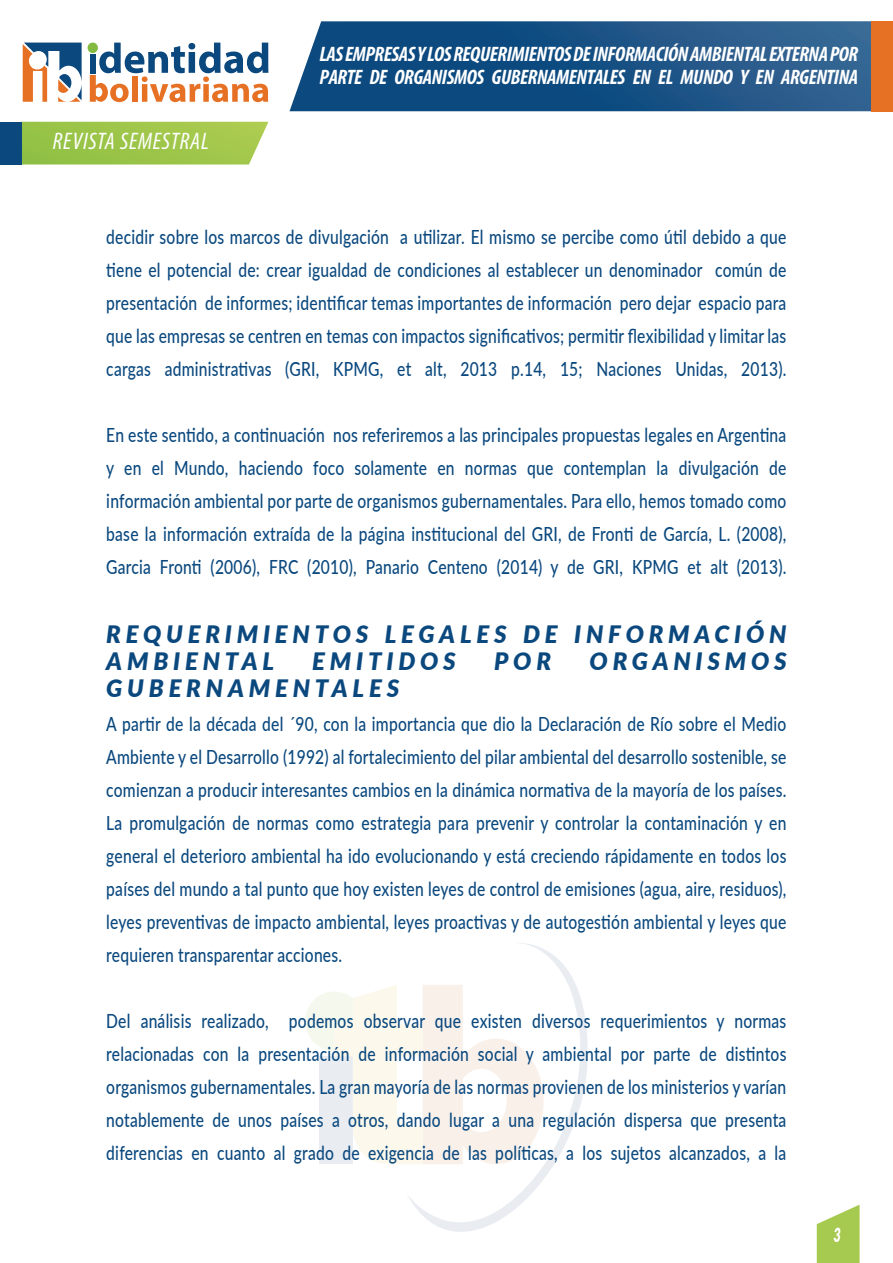
<style>
.page{position:relative;width:893px;height:1263px;background:#fff}
.page>*{position:absolute;margin:0;border:0;box-sizing:border-box;transform-origin:0 0}
.t1{font:italic 900 24px/27px "Lato";letter-spacing:.2em;color:#0a487e}
.t2{font:italic condensed 24px "Myriad Pro";letter-spacing:.03em;color:#fff}
.t3{font:italic 700 condensed 21px/22.5px "Myriad Pro";letter-spacing:-.02em;color:#fff}
.t4{font:500 19.5px/33px "Lato";letter-spacing:.015em;color:#0a487e;text-align:justify;scale:.8 1}
.t5{font:italic 900 19.5px "Lato";color:#fff;scale:.66 1}
</style>
<div class="page">
<svg style="left:290px;top:21px;width:582px;height:90px;background:#205788"></svg>
<div style="left:88px;top:43px;width:10px;height:10px;background:#82bb40;border-radius:5px"></div>
<svg style="left:90px;top:43px;width:178px;height:59px"></svg>
<svg style="left:23px;top:43px;width:59px;height:59px"></svg>
<svg style="left:21px;top:122px;width:247px;height:43px;background:#a1c752"></svg>
<div style="left:0;top:122px;width:21px;height:43px;background:#0a487e"></div>
<div style="left:872px;top:21px;width:21px;height:90px;background:#e67124"></div>
<svg style="left:817px;top:1204px;width:43px;height:59px"></svg>
<svg style="left:305px;top:985px;width:101px;height:179px"></svg>
<svg style="left:406px;top:943px;width:182px;height:289px"></svg>
<p class="t2" style="left:53px;top:127px;width:158px">REVISTA SEMESTRAL</p>
<p class="t3" style="left:320px;top:43px;width:540px">LAS EMPRESAS Y LOS REQUERIMIENTOS DE INFORMACIÓN AMBIENTAL EXTERNA POR<br>PARTE DE ORGANISMOS GUBERNAMENTALES EN EL MUNDO Y EN ARGENTINA</p>
<p class="t4" style="left:106px;top:220px;width:852px">decidir sobre los marcos de divulgación a utilizar. El mismo se percibe como útil debido a que tiene el potencial de: crear igualdad de condiciones al establecer un denominador común de presentación de informes; identificar temas importantes de información pero dejar espacio para que las empresas se centren en temas con impactos significativos; permitir flexibilidad y limitar las cargas administrativas (GRI, KPMG, et alt, 2013 p.14, 15; Naciones Unidas, 2013).</p>
<p class="t4" style="left:106px;top:418px;width:852px">En este sentido, a continuación nos referiremos a las principales propuestas legales en Argentina y en el Mundo, haciendo foco solamente en normas que contemplan la divulgación de información ambiental por parte de organismos gubernamentales. Para ello, hemos tomado como base la información extraída de la página institucional del GRI, de Fronti de García, L. (2008), Garcia Fronti (2006), FRC (2010), Panario Centeno (2014) y de GRI, KPMG et alt (2013).</p>
<p class="t1" style="left:106px;top:620px;width:682px">REQUERIMIENTOS LEGALES DE INFORMACIÓN<br>AMBIENTAL</p>
<p class="t1" style="left:312px;top:647px;width:145px">EMITIDOS</p>
<p class="t1" style="left:494px;top:647px;width:58px">POR</p>
<p class="t1" style="left:590px;top:647px;width:198px">ORGANISMOS</p>
<p class="t1" style="left:106px;top:674px;width:295px">GUBERNAMENTALES</p>
<p class="t4" style="left:106px;top:706px;width:852px">A partir de la década del ´90, con la importancia que dio la Declaración de Río sobre el Medio Ambiente y el Desarrollo (1992) al fortalecimiento del pilar ambiental del desarrollo sostenible, se comienzan a producir interesantes cambios en la dinámica normativa de la mayoría de los países.<br>La promulgación de normas como estrategia para prevenir y controlar la contaminación y en general el deterioro ambiental ha ido evolucionando y está creciendo rápidamente en todos los países del mundo a tal punto que hoy existen leyes de control de emisiones (agua, aire, residuos), leyes preventivas de impacto ambiental, leyes proactivas y de autogestión ambiental y leyes que requieren transparentar acciones.</p>
<p class="t4" style="left:106px;top:1003px;width:852px">Del análisis realizado, podemos observar que existen diversos requerimientos y normas relacionadas con la presentación de información social y ambiental por parte de distintos organismos gubernamentales. La gran mayoría de las normas provienen de los ministerios y varían notablemente de unos países a otros, dando lugar a una regulación dispersa que presenta diferencias en cuanto al grado de exigencia de las políticas, a los sujetos alcanzados, a la</p>
<p class="t5" style="left:833px;top:1220px;width:13px">3</p>
</div>
